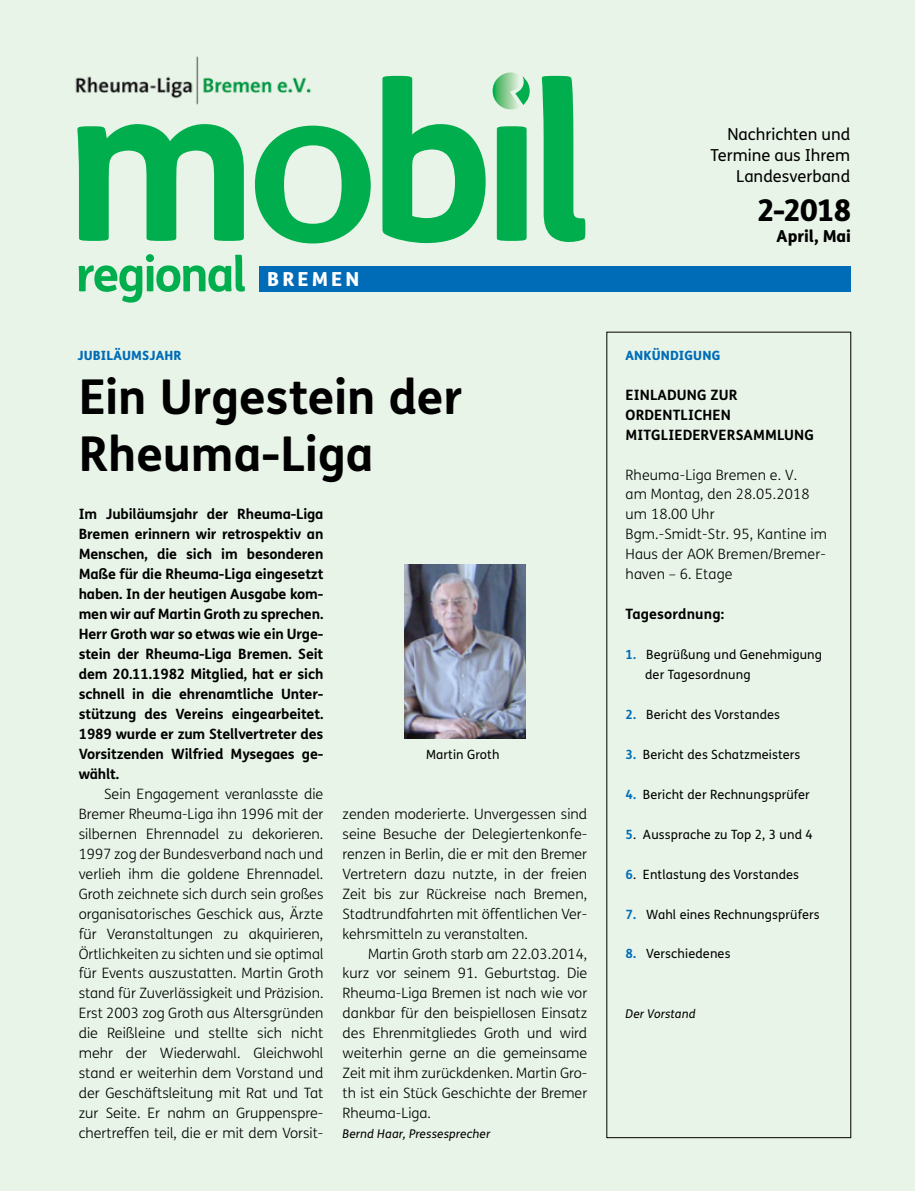
<style>
.page{position:relative;width:915px;height:1191px;background:#fff}
.page>*{position:absolute;margin:0;border:0;box-sizing:border-box;transform-origin:0 0}
.t1{font:700 48px/57px "FS Me";letter-spacing:-.005em;color:#000}
.t2{font:800 30px "FS Me";color:#000}
.t3{font:800 19.35px "FS Me";letter-spacing:.155em;color:#fff}
.t4{font:16.5px/21px "FS Me";letter-spacing:-.005em;color:#000;text-align:right}
.t5{font:800 16.5px "FS Me";color:#000}
.t6{font:300 14.25px/20px "FS Me";color:#000;text-align:justify}
.t7{font:700 14.25px/20px "FS Me";letter-spacing:.005em;color:#000;text-align:justify}
.t8{font:12.75px/20px "FS Me";letter-spacing:.01em;color:#000}
.t9{font:800 12.75px "FS Me";letter-spacing:.01em;color:#006cb7}
.t10{font:italic 12px "FS Me";letter-spacing:.01em;color:#000}
.s1{font-weight:700;color:#006cb7}
</style>
<div class="page">
<div style="left:0;top:0;width:914px;height:1191px;background:#e8f4e7"></div>
<svg style="left:79px;top:254px;width:166px;height:49px"></svg>
<div style="left:259px;top:266px;width:591px;height:25px;background:#006cb7"></div>
<svg style="left:77px;top:76px;width:508px;height:167px"></svg>
<svg style="left:492px;top:72px;width:37px;height:37px"></svg>
<img style="left:404px;top:565px;width:121px;height:173px">
<img style="left:75px;top:56px;width:244px;height:64px">
<p class="t9" style="left:77px;top:345px;width:105px">JUBILÄUMSJAHR</p>
<h3 class="t3" style="left:267px;top:264px;width:93px">BREM EN</h3>
<h1 class="t1" style="left:79px;top:366px;width:385px">Ein Urgestein der<br>Rheuma-Liga</h1>
<p class="t7" style="left:79px;top:503px;width:246px">Im Jubiläumsjahr der Rheuma-Liga Bremen erinnern wir retrospektiv an Menschen, die sich im besonderen Maße für die Rheuma-Liga eingesetzt haben. In der heutigen Ausgabe kom&shy;men wir auf Martin Groth zu sprechen.<br>Herr Groth war so etwas wie ein Urge&shy;stein der Rheuma-Liga Bremen. Seit dem 20.11.1982 Mitglied, hat er sich schnell in die ehrenamtliche Unter&shy;stützung des Vereins eingearbeitet.<br>1989 wurde er zum Stellvertreter des Vorsitzenden Wilfried Mysegaes ge&shy;wählt.</p>
<p class="t6" style="left:79px;top:783px;width:246px;text-indent:26px">Sein Engagement veranlasste die Bremer Rheuma-Liga ihn 1996 mit der silbernen Ehrennadel zu dekorieren.<br>1997 zog der Bundesverband nach und verlieh ihm die goldene Ehrennadel.<br>Groth zeichnete sich durch sein großes organisatorisches Geschick aus, Ärzte für Veranstaltungen zu akquirieren, Örtlichkeiten zu sichten und sie optimal für Events auszustatten. Martin Groth stand für Zuverlässigkeit und Präzision.<br>Erst 2003 zog Groth aus Altersgründen die Reißleine und stellte sich nicht mehr der Wiederwahl. Gleichwohl stand er weiterhin dem Vorstand und der Geschäftsleitung mit Rat und Tat zur Seite. Er nahm an Gruppenspre&shy;chertreffen teil, die er mit dem Vorsit-</p>
<p class="t8" style="left:426px;top:744px;width:75px">Martin Groth</p>
<p class="t6" style="left:342px;top:803px;width:246px">zenden moderierte. Unvergessen sind seine Besuche der Delegiertenkonfe&shy;renzen in Berlin, die er mit den Bremer Vertretern dazu nutzte, in der freien Zeit bis zur Rückreise nach Bremen, Stadtrundfahrten mit öffentlichen Ver&shy;kehrsmitteln zu veranstalten.</p>
<p class="t6" style="left:342px;top:943px;width:246px;text-indent:26px">Martin Groth starb am 22.03.2014, kurz vor seinem 91. Geburtstag. Die Rheuma-Liga Bremen ist nach wie vor dankbar für den beispiellosen Einsatz des Ehrenmitgliedes Groth und wird weiterhin gerne an die gemeinsame Zeit mit ihm zurückdenken. Martin Gro&shy;th ist ein Stück Geschichte der Bremer Rheuma-Liga.</p>
<p class="t10" style="left:342px;top:1125px;width:149px">Bernd Haar, Pressesprecher</p>
<p class="t4" style="left:710px;top:123px;width:141px">Nachrichten und<br>Termine aus Ihrem<br>Landesverband</p>
<h2 class="t2" style="left:756px;top:186px;width:96px">2-2018</h2>
<p class="t5" style="left:776px;top:223px;width:76px">APRIL, MAI</p>
<p class="t9" style="left:625px;top:345px;width:96px">ANKÜNDIGUNG</p>
<p class="t7" style="left:625px;top:384px;width:190px;text-align:left">EINLADUNG ZUR<br>ORDENTLICHEN<br>MITGLIEDERVERSAMMLUNG</p>
<p class="t6" style="left:625px;top:464px;width:203px;text-align:left">Rheuma-Liga Bremen e. V.<br>am Montag, den 28.05.2018 um 18.00 Uhr<br>Bgm.-Smidt-Str. 95, Kantine im<br>Haus der AOK Bremen/Bremer&shy;haven – 6. Etage</p>
<p class="t7" style="left:625px;top:603px;width:100px">Tagesordnung:</p>
<p class="t8" style="left:645px;top:644px;width:178px;text-indent:-20px"><span class="s1">1.</span> Begrüßung und Genehmigung der Tagesordnung</p>
<p class="t8" style="left:625px;top:704px;width:156px"><span class="s1">2.</span> Bericht des Vorstandes</p>
<p class="t8" style="left:625px;top:744px;width:176px"><span class="s1">3.</span> Bericht des Schatzmeisters</p>
<p class="t8" style="left:625px;top:784px;width:186px"><span class="s1">4.</span> Bericht der Rechnungsprüfer</p>
<p class="t8" style="left:625px;top:824px;width:189px"><span class="s1">5</span>. Aussprache zu Top 2, 3 und 4</p>
<p class="t8" style="left:625px;top:864px;width:175px"><span class="s1">6</span>. Entlastung des Vorstandes</p>
<p class="t8" style="left:625px;top:904px;width:195px"><span class="s1">7.</span> Wahl eines Rechnungsprüfers</p>
<p class="t8" style="left:625px;top:943px;width:106px"><span class="s1">8.</span> Verschiedenes</p>
<p class="t10" style="left:625px;top:1005px;width:71px">Der Vorstand</p>
</div>
